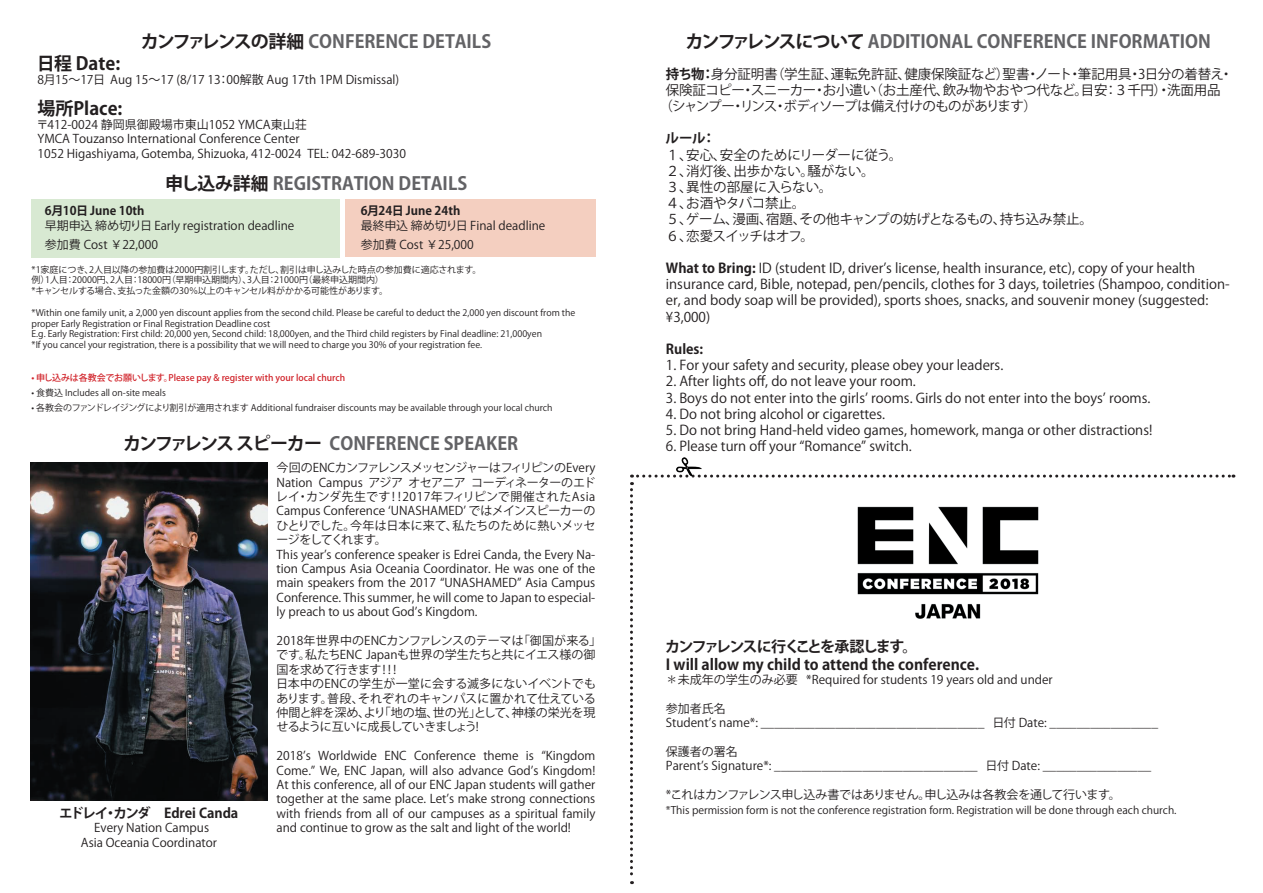
<style>
.page{position:relative;width:1263px;height:893px;background:#fff}
.page>*{position:absolute;margin:0;border:0;box-sizing:border-box;transform-origin:0 0}
.t1{font:700 18px "Koz Go Pr 6 N";color:#636366}
.t2{font:700 18px "Koz Go Pr 6 N";color:#231f20}
.t3{font:700 15px/18px "Koz Go Pr 6 N";color:#231f20}
.t4{font:13.5px/16.2px "Koz Go Pr 6 N";color:#231f20}
.t5{font:13.5px "Koz Go Pr 6 N";letter-spacing:-.06em;color:#231f20}
.t6{font:700 13.5px "Koz Go Pr 6 N";color:#231f20}
.t7{font:12px/14.4px "Koz Go Pr 6 N";color:#231f20}
.t8{font:12px "Koz Go Pr 6 N";letter-spacing:-.04em;color:#231f20}
.t9{font:700 12px "Koz Go Pr 6 N";color:#231f20}
.t10{font:10.5px "Koz Go Pr 6 N";color:#231f20}
.t11{font:9px/10.8px "Koz Go Pr 6 N";color:#231f20}
.t12{font:500 9px "Koz Go Pr 6 N";color:#d1232a}
.s1{color:#231f20}
.s2{font-weight:700}
</style>
<div class="page">
<div style="left:31px;top:199px;width:309px;height:58px;background:#d8e9d2"></div>
<div style="left:345px;top:199px;width:250px;height:58px;background:#f4cfc0"></div>
<img style="left:30px;top:463px;width:238px;height:337px">
<svg style="left:630px;top:475px;width:604px;height:409px"></svg>
<img style="left:670px;top:457px;width:36px;height:28px">
<h1 class="t1" style="left:141px;top:31px;width:352px"><span class="s1">カンファレンスの詳細</span> CONFERENCE DETAILS</h1>
<h1 class="t2" style="left:37px;top:53px;width:85px">日程 Date:</h1>
<p class="t7" style="left:38px;top:73px;width:363px">8月15～17日 Aug 15～17 (8/17 13：00解散 Aug 17th 1PM Dismissal)</p>
<h1 class="t2" style="left:38px;top:98px;width:86px">場所Place:</h1>
<p class="t7" style="left:37px;top:118px;width:371px">〒412-0024 静岡県御殿場市東山1052 YMCA東山荘<br>YMCA Touzanso International Conference Center<br>1052 Higashiyama, Gotemba, Shizuoka, 412-0024 TEL: 042-689-3030</p>
<h1 class="t1" style="left:165px;top:173px;width:303px"><span class="s1">申し込み詳細</span> REGISTRATION DETAILS</h1>
<p class="t9" style="left:45px;top:204px;width:101px">6月10日 June 10th</p>
<p class="t7" style="left:45px;top:216px;width:251px;line-height:19.8px">早期申込 締め切り日 Early registration deadline参加費 Cost ￥22,000</p>
<p class="t9" style="left:361px;top:204px;width:101px">6月24日 June 24th</p>
<p class="t7" style="left:361px;top:216px;width:186px;line-height:19.8px">最終申込 締め切り日 Final deadline参加費 Cost ￥25,000</p>
<p class="t11" style="left:32px;top:264px;width:451px">*1家庭につき、2人目以降の参加費は2000円割引します。ただし、割引は申し込みした時点の参加費に適応されます。例）1人目：20000円、2人目：18000円（早期申込期間内）、3人目：21000円（最終申込期間内）<br>*キャンセルする場合、支払った金額の30％以上のキャンセル料がかかる可能性があります。</p>
<p class="t11" style="left:32px;top:307px;width:545px">*Within one family unit, a 2,000 yen discount applies from the second child. Please be careful to deduct the 2,000 yen discount from the proper Early Registration or Final Registration Deadline cost<br>E.g. Early Registration: First child: 20,000 yen, Second child: 18,000yen, and the Third child registers by Final deadline: 21,000yen<br>*If you cancel your registration, there is a possibility that we will need to charge you 30% of your registration fee.</p>
<p class="t12" style="left:31px;top:372px;width:315px">• 申し込みは各教会でお願いします。Please pay &amp; register with your local church</p>
<p class="t11" style="left:31px;top:387px;width:136px">• 食費込 Includes all on-site meals</p>
<p class="t11" style="left:31px;top:402px;width:523px">• 各教会のファンドレイジングにより割引が適用されます Additional fundraiser discounts may be available through your local church</p>
<h1 class="t1" style="left:123px;top:434px;width:396px"><span class="s1">カンファレンス スピーカー</span> CONFERENCE SPEAKER</h1>
<p class="t6" style="left:59px;top:805px;width:181px">エドレイ・カンダ　Edrei Canda</p>
<p class="t7" style="left:81px;top:821px;width:138px;text-align:center">Every Nation Campus<br>Asia Oceania Coordinator</p>
<p class="t7" style="left:276px;top:461px;width:321px">今回のENCカンファレンスメッセンジャーはフィリピンのEvery Nation Campus アジア オセアニア コーディネーターのエドレイ・カンダ先生です！！2017年フィリピンで開催されたAsia Campus Conference ‘UNASHAMED’ ではメインスピーカーのひとりでした。今年は日本に来て、私たちのために熱いメッセージをしてくれます。<br>This year’s conference speaker is Edrei Canda, the Every Na&shy;tion Campus Asia Oceania Coordinator. He was one of the main speakers from the 2017 “UNASHAMED” Asia Campus Conference. This summer, he will come to Japan to especial&shy;ly preach to us about God’s Kingdom.</p>
<p class="t7" style="left:276px;top:634px;width:327px">2018年世界中のENCカンファレンスのテーマは「御国が来る」です。私たちENC Japanも世界の学生たちと共にイエス様の御国を求めて行きます！！！<br>日本中のENCの学生が一堂に会する滅多にないイベントでもあります。普段、それぞれのキャンパスに置かれて仕えている仲間と絆を深め、より「地の塩、世の光」として、神様の栄光を現せるように互いに成長していきましょう!</p>
<p class="t7" style="left:277px;top:749px;width:320px;text-align:justify">2018’s Worldwide ENC Conference theme is “Kingdom Come.” We, ENC Japan, will also advance God’s Kingdom!<br>At this conference, all of our ENC Japan students will gather together at the same place. Let’s make strong connections with friends from all of our campuses as a spiritual family and continue to grow as the salt and light of the world!</p>
<h1 class="t1" style="left:686px;top:31px;width:527px"><span class="s1">カンファレンスについて</span> ADDITIONAL CONFERENCE INFORMATION</h1>
<p class="t4" style="left:666px;top:66px;width:569px"><span class="s2">持ち物：</span>身分証明書（学生証、運転免許証、健康保険証など）聖書・ノート・筆記用具・3日分の着替え・</p>
<p class="t4" style="left:666px;top:82px;width:556px">保険証コピー・スニーカー・お小遣い（お土産代、飲み物やおやつ代など。目安：３千円）・洗面用品</p>
<p class="t5" style="left:659px;top:98px;width:379px">（シャンプー・リンス・ボディソープは備え付けのものがあります）</p>
<p class="t6" style="left:666px;top:131px;width:51px">ルール：</p>
<p class="t4" style="left:666px;top:147px;width:429px">１、安心、安全のためにリーダーに従う。<br>２、消灯後、出歩かない。騒がない。<br>３、異性の部屋に入らない。<br>４、お酒やタバコ禁止。<br>５、ゲーム、漫画、宿題、その他キャンプの妨げとなるもの、持ち込み禁止。<br>６、恋愛スイッチはオフ。</p>
<p class="t4" style="left:666px;top:260px;width:565px"><span class="s2">What to Bring:</span> ID (student ID, driver’s license, health insurance, etc), copy of your health insurance card, Bible, notepad, pen/pencils, clothes for 3 days, toiletries (Shampoo, condition&shy;er, and body soap will be provided), sports shoes, snacks, and souvenir money (suggested: ¥3,000)</p>
<p class="t6" style="left:666px;top:341px;width:39px">Rules:</p>
<p class="t4" style="left:666px;top:357px;width:339px">1. For your safety and security, please obey your leaders.</p>
<p class="t4" style="left:666px;top:374px;width:251px">2. After lights off, do not leave your room.</p>
<p class="t4" style="left:666px;top:390px;width:486px">3. Boys do not enter into the girls’ rooms. Girls do not enter into the boys’ rooms.</p>
<p class="t4" style="left:666px;top:406px;width:221px">4. Do not bring alcohol or cigarettes.</p>
<p class="t4" style="left:666px;top:422px;width:488px">5. Do not bring Hand-held video games, homework, manga or other distractions!</p>
<p class="t4" style="left:666px;top:438px;width:247px">6. Please turn off your “Romance” switch.</p>
<p class="t3" style="left:665px;top:637px;width:316px">カンファレンスに行くことを承認します。<br>I will allow my child to attend the conference.</p>
<p class="t7" style="left:666px;top:673px;width:388px">＊未成年の学生のみ必要 *Required for students 19 years old and under</p>
<p class="t7" style="left:666px;top:701px;width:494px">参加者氏名<br>Student’s name*: _________________________________ 日付 Date: ________________</p>
<p class="t7" style="left:666px;top:745px;width:487px">保護者の署名<br>Parent’s Signature*: ______________________________ 日付 Date: ________________</p>
<p class="t8" style="left:666px;top:788px;width:456px">*これはカンファレンス申し込み書ではありません。申し込みは各教会を通して行います。</p>
<p class="t10" style="left:666px;top:804px;width:512px">*This permission form is not the conference registration form. Registration will be done through each church.</p>
</div>
